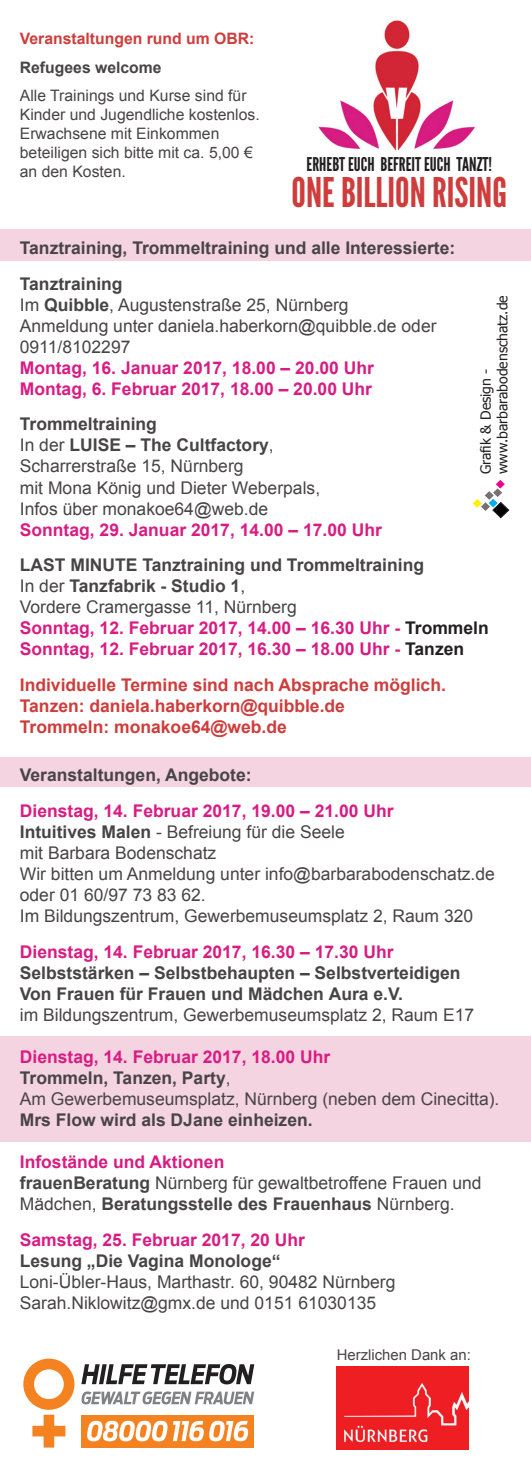
<style>
.page{position:relative;width:531px;height:1484px;background:#fff}
.page>*{position:absolute;margin:0;border:0;box-sizing:border-box;transform-origin:0 0}
.t1{font:40.77px "League Gothic";color:#ce3d3c}
.t2{font:18.9px "League Gothic";color:#231f20}
.t3{font:17.5px/21px "Arial";color:#484446}
.t4{font:700 17.5px/21px "Arial";color:#d81c83}
.t5{font:700 17.5px/21px "Arial";color:#484446}
.t6{font:700 17.5px/21px "Arial";color:#ce3d3c}
.t7{font:15.75px/18.9px "Arial";color:#484446}
.t8{font:700 15.75px "Arial";color:#ce3d3c}
.t9{font:700 15.75px "Arial";color:#484446}
.t10{font:14.88px "Arial";color:#484446}
.t11{font:14px/16.8px "Tahoma";color:#231f20}
.s1{font-weight:700}
.s2{color:#484446}
.s3{font-weight:400;color:#484446}
.s4{color:#231f20}
.s5{font-weight:700;color:#d81c83}
</style>
<div class="page">
<div style="left:0;top:1035px;width:531px;height:106px;background:#f5d4e1"></div>
<div style="left:0;top:756px;width:531px;height:30px;background:#f5d4e1"></div>
<div style="left:0;top:229px;width:531px;height:32px;background:#f5d4e1"></div>
<img style="left:318px;top:20px;width:158px;height:131px">
<svg style="left:472px;top:480px;width:37px;height:38px"></svg>
<img style="left:337px;top:1366px;width:132px;height:83px">
<svg style="left:23px;top:1358px;width:51px;height:89px"></svg>
<div style="left:82px;top:1414px;width:172px;height:33px;background:#f58220"></div>
<svg style="left:87px;top:1420px;width:80px;height:21px"></svg>
<svg style="left:173px;top:1420px;width:75px;height:21px"></svg>
<svg style="left:81px;top:1391px;width:173px;height:13px"></svg>
<svg style="left:81px;top:1364px;width:173px;height:20px"></svg>
<p class="t8" style="left:20px;top:28px;width:236px">Veranstaltungen rund um OBR:</p>
<p class="t9" style="left:20px;top:56px;width:143px">Refugees welcome</p>
<p class="t7" style="left:20px;top:87px;width:241px">Alle Trainings und Kurse sind für<br>Kinder und Jugendliche kostenlos.<br>Erwachsene mit Einkommen beteiligen sich bitte mit ca. 5,00 € an den Kosten.</p>
<p class="t2" style="left:307px;top:153px;width:187px">ERHEBT EUCH BEFREIT EUCH TANZT!</p>
<h1 class="t1" style="left:292px;top:169px;width:214px">ONE BILLION RISING</h1>
<p class="t5" style="left:20px;top:230px;width:437px;line-height:35.9px">Tanztraining, Trommeltraining und alle Interessierte:<br>Tanztraining</p>
<p class="t3" style="left:20px;top:294px;width:418px">Im <span class="s1">Quibble</span>, Augustenstraße 25, Nürnberg<br>Anmeldung unter daniela.haberkorn@quibble.de oder<br>0911/8102297</p>
<p class="t4" style="left:20px;top:357px;width:356px">Montag, 16. Januar 2017, 18.00 – 20.00 Uhr<br>Montag, 6. Februar 2017, 18.00 – 20.00 Uhr</p>
<p class="t3" style="left:20px;top:414px;width:302px"><span class="s1">Trommeltraining<br></span>In der <span class="s1">LUISE – The Cultfactory</span>,<br>Scharrerstraße 15, Nürnberg<br>mit Mona König und Dieter Weberpals,<br>Infos über monakoe64@web.de</p>
<p class="t4" style="left:20px;top:519px;width:363px">Sonntag, 29. Januar 2017, 14.00 – 17.00 Uhr</p>
<p class="t5" style="left:20px;top:555px;width:24px">Last</p>
<p class="t5" style="left:70px;top:555px;width:26px">Minute</p>
<p class="t11" style="left:477px;top:474px;width:180px;rotate:-90deg">Grafik &amp; Design - www.barbarabodenschatz.de</p>
<p class="t4" style="left:20px;top:555px;width:470px;text-indent:122px"><span class="s2">Tanztraining und Trommeltraining<br></span><span class="s3">In der</span> <span class="s2">Tanzfabrik - Studio 1</span><span class="s3">,<br>Vordere Cramergasse 11, Nürnberg<br></span>Sonntag, 12. Februar 2017, 14.00 – 16.30 Uhr - <span class="s4">Trommeln </span>Sonntag, 12. Februar 2017, 16.30 – 18.00 Uhr - <span class="s4">Tanzen</span></p>
<p class="t6" style="left:20px;top:675px;width:427px">Individuelle Termine sind nach Absprache möglich.<br>Tanzen: daniela.haberkorn@quibble.de<br>Trommeln: monakoe64@web.de</p>
<p class="t5" style="left:20px;top:764px;width:233px">Veranstaltungen, Angebote:</p>
<p class="t3" style="left:20px;top:800px;width:476px"><span class="s5">Dienstag, 14. Februar 2017, 19.00 – 21.00 Uhr<br></span><span class="s1">Intuitives Malen</span> - Befreiung für die Seele<br>mit Barbara Bodenschatz<br>Wir bitten um Anmeldung unter info@barbarabodenschatz.de oder 01 60/97 73 83 62.<br>Im Bildungszentrum, Gewerbemuseumsplatz 2, Raum 320</p>
<p class="t4" style="left:20px;top:941px;width:375px">Dienstag, 14. Februar 2017, 16.30 – 17.30 Uhr</p>
<p class="t5" style="left:20px;top:962px;width:442px">Selbststärken – Selbstbehaupten – Selbstverteidigen<br>Von Frauen für Frauen und Mädchen Aura e.V.</p>
<p class="t3" style="left:20px;top:1004px;width:456px">im Bildungszentrum, Gewerbemuseumsplatz 2, Raum E17</p>
<p class="t3" style="left:20px;top:1046px;width:481px"><span class="s5">Dienstag, 14. Februar 2017, 18.00 Uhr<br></span><span class="s1">Trommeln, Tanzen, Party</span>,<br>Am Gewerbemuseumsplatz, Nürnberg (neben dem Cinecitta).</p>
<p class="t5" style="left:20px;top:1109px;width:294px">Mrs Flow wird als DJane einheizen.</p>
<p class="t3" style="left:20px;top:1151px;width:463px"><span class="s5">Infostände und Aktionen<br></span><span class="s1">frauenBeratung</span> Nürnberg für gewaltbetroffene Frauen und<br>Mädchen, <span class="s1">Beratungsstelle des Frauenhaus</span> Nürnberg.</p>
<p class="t4" style="left:20px;top:1229px;width:286px">Samstag, 25. Februar 2017, 20 Uhr</p>
<p class="t5" style="left:20px;top:1250px;width:262px">Lesung „Die Vagina Monologe“</p>
<p class="t3" style="left:20px;top:1271px;width:377px">Loni-Übler-Haus, Marthastr. 60, 90482 Nürnberg<br>Sarah.Niklowitz@gmx.de und 0151 61030135</p>
<p class="t10" style="left:337px;top:1344px;width:135px">Herzlichen Dank an:</p>
</div>
